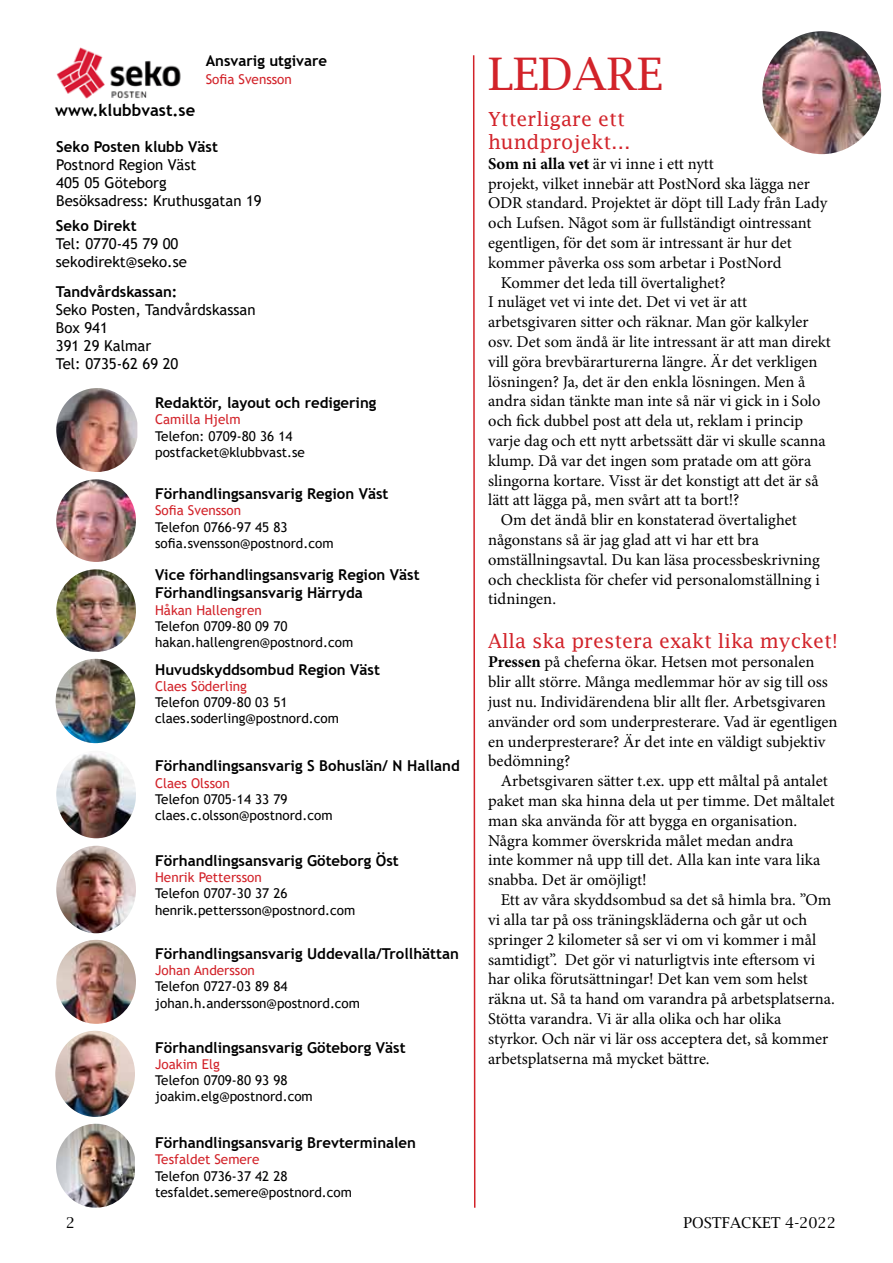
<style>
.page{position:relative;width:893px;height:1263px;background:#fff}
.page>*{position:absolute;margin:0;border:0;box-sizing:border-box;transform-origin:0 0}
.t1{font:45px "Lucida Bright";color:#d2232a}
.t2{font:19.5px/23.4px "Lucida Fax";color:#d2232a}
.t3{font:16.5px/19.8px "Minion Pro";color:#000}
.t4{font:700 16.5px "Trebuchet MS";color:#000}
.t5{font:700 15px/18px "Trebuchet MS";color:#000}
.t6{font:15px/18px "Trebuchet MS";color:#000}
.t7{font:15px "Lucida Bright";color:#000}
.t8{font:13.5px/16.2px "Trebuchet MS";color:#000}
.t9{font:13.5px "Trebuchet MS";color:#d2232a}
.s1{font-weight:700}
</style>
<div class="page">
<img style="left:56px;top:47px;width:125px;height:51px">
<img style="left:56px;top:659px;width:79px;height:84px">
<img style="left:56px;top:940px;width:80px;height:84px">
<img style="left:56px;top:753px;width:80px;height:85px">
<img style="left:56px;top:846px;width:80px;height:87px">
<img style="left:55px;top:1031px;width:80px;height:86px">
<img style="left:56px;top:569px;width:80px;height:83px">
<img style="left:56px;top:1124px;width:79px;height:84px">
<img style="left:56px;top:479px;width:80px;height:83px">
<svg style="left:472px;top:55px;width:4px;height:1153px"></svg>
<img style="left:762px;top:31px;width:119px;height:123px">
<img style="left:56px;top:388px;width:81px;height:84px">
<p class="t4" style="left:55px;top:100px;width:141px">www.klubbvast.se</p>
<p class="t5" style="left:206px;top:52px;width:123px">Ansvarig utgivare</p>
<p class="t9" style="left:206px;top:71px;width:88px">Sofia Svensson</p>
<p class="t5" style="left:56px;top:138px;width:163px">Seko Posten klubb Väst</p>
<p class="t6" style="left:56px;top:156px;width:207px">Postnord Region Väst<br>405 05 Göteborg<br>Besöksadress: Kruthusgatan 19</p>
<p class="t5" style="left:56px;top:217px;width:82px">Seko Direkt</p>
<p class="t6" style="left:56px;top:235px;width:133px">Tel: 0770-45 79 00 sekodirekt@seko.se</p>
<p class="t5" style="left:56px;top:283px;width:123px">Tandvårdskassan:</p>
<p class="t6" style="left:56px;top:301px;width:201px">Seko Posten, Tandvårdskassan<br>Box 941<br>391 29 Kalmar<br>Tel: 0735-62 69 20</p>
<p class="t5" style="left:155px;top:394px;width:223px">Redaktör, layout och redigering</p>
<p class="t9" style="left:155px;top:411px;width:87px">Camilla Hjelm</p>
<p class="t8" style="left:155px;top:427px;width:151px">Telefon: 0709-80 36 14 postfacket@klubbvast.se</p>
<p class="t5" style="left:155px;top:485px;width:235px">Förhandlingsansvarig Region Väst</p>
<p class="t9" style="left:155px;top:502px;width:88px">Sofia Svensson</p>
<p class="t8" style="left:155px;top:519px;width:180px">Telefon 0766-97 45 83 sofia.svensson@postnord.com</p>
<p class="t5" style="left:155px;top:566px;width:266px">Vice förhandlingsansvarig Region Väst<br>Förhandlingsansvarig Härryda</p>
<p class="t9" style="left:155px;top:601px;width:108px">Håkan Hallengren</p>
<p class="t8" style="left:155px;top:618px;width:200px">Telefon 0709-80 09 70 hakan.hallengren@postnord.com</p>
<p class="t5" style="left:155px;top:660px;width:226px">Huvudskyddsombud Region Väst</p>
<p class="t9" style="left:155px;top:678px;width:93px">Claes Söderling</p>
<p class="t8" style="left:155px;top:694px;width:185px">Telefon 0709-80 03 51 claes.soderling@postnord.com</p>
<p class="t5" style="left:155px;top:757px;width:306px">Förhandlingsansvarig S Bohuslän/ N Halland</p>
<p class="t9" style="left:155px;top:774px;width:76px">Claes Olsson</p>
<p class="t8" style="left:155px;top:791px;width:179px">Telefon 0705-14 33 79 claes.c.olsson@postnord.com</p>
<p class="t5" style="left:155px;top:852px;width:245px">Förhandlingsansvarig Göteborg Öst</p>
<p class="t9" style="left:155px;top:869px;width:108px">Henrik Pettersson</p>
<p class="t8" style="left:155px;top:885px;width:202px">Telefon 0707-30 37 26 henrik.pettersson@postnord.com</p>
<p class="t5" style="left:155px;top:944px;width:305px">Förhandlingsansvarig Uddevalla/Trollhättan</p>
<p class="t9" style="left:155px;top:962px;width:101px">Johan Andersson</p>
<p class="t8" style="left:155px;top:978px;width:206px">Telefon 0727-03 89 84 johan.h.andersson@postnord.com</p>
<p class="t5" style="left:155px;top:1038px;width:252px">Förhandlingsansvarig Göteborg Väst</p>
<p class="t9" style="left:155px;top:1055px;width:66px">Joakim Elg</p>
<p class="t8" style="left:155px;top:1072px;width:159px">Telefon 0709-80 93 98 joakim.elg@postnord.com</p>
<p class="t5" style="left:155px;top:1134px;width:262px">Förhandlingsansvarig Brevterminalen</p>
<p class="t9" style="left:155px;top:1151px;width:106px">Tesfaldet Semere</p>
<p class="t8" style="left:155px;top:1168px;width:198px">Telefon 0736-37 42 28 tesfaldet.semere@postnord.com</p>
<h1 class="t1" style="left:488px;top:48px;width:176px">LEDARE</h1>
<p class="t2" style="left:488px;top:107px;width:144px">Ytterligare ett hundprojekt…</p>
<p class="t3" style="left:488px;top:154px;width:227px"><span class="s1">Som ni alla vet</span> är vi inne i ett nytt</p>
<p class="t3" style="left:488px;top:173px;width:323px">projekt, vilket innebär att PostNord ska lägga ner</p>
<p class="t3" style="left:488px;top:193px;width:341px">ODR standard. Projektet är döpt till Lady från Lady</p>
<p class="t3" style="left:488px;top:213px;width:325px">och Lufsen. Något som är fullständigt ointressant</p>
<p class="t3" style="left:488px;top:233px;width:305px">egentligen, för det som är intressant är hur det</p>
<p class="t3" style="left:488px;top:253px;width:295px">kommer påverka oss som arbetar i PostNord</p>
<p class="t3" style="left:501px;top:272px;width:226px">Kommer det leda till övertalighet?</p>
<p class="t3" style="left:488px;top:292px;width:260px">I nuläget vet vi inte det. Det vi vet är att</p>
<p class="t3" style="left:488px;top:312px;width:322px">arbetsgivaren sitter och räknar. Man gör kalkyler</p>
<p class="t3" style="left:488px;top:332px;width:344px">osv. Det som ändå är lite intressant är att man direkt</p>
<p class="t3" style="left:488px;top:352px;width:331px">vill göra brevbärarturerna längre. Är det verkligen</p>
<p class="t3" style="left:488px;top:371px;width:319px">lösningen? Ja, det är den enkla lösningen. Men å</p>
<p class="t3" style="left:488px;top:391px;width:334px">andra sidan tänkte man inte så när vi gick in i Solo</p>
<p class="t3" style="left:488px;top:411px;width:316px">och fick dubbel post att dela ut, reklam i princip</p>
<p class="t3" style="left:488px;top:431px;width:339px">varje dag och ett nytt arbetssätt där vi skulle scanna</p>
<p class="t3" style="left:488px;top:451px;width:325px">klump. Då var det ingen som pratade om att göra</p>
<p class="t3" style="left:488px;top:470px;width:332px">slingorna kortare. Visst är det konstigt att det är så</p>
<p class="t3" style="left:488px;top:490px;width:253px">lätt att lägga på, men svårt att ta bort!?</p>
<p class="t3" style="left:501px;top:510px;width:297px">Om det ändå blir en konstaterad övertalighet</p>
<p class="t3" style="left:488px;top:530px;width:272px">någonstans så är jag glad att vi har ett bra</p>
<p class="t3" style="left:488px;top:550px;width:333px">omställningsavtal. Du kan läsa processbeskrivning</p>
<p class="t3" style="left:488px;top:569px;width:333px">och checklista för chefer vid personalomställning i</p>
<p class="t3" style="left:488px;top:589px;width:69px">tidningen.</p>
<p class="t2" style="left:488px;top:629px;width:351px">Alla ska prestera exakt lika mycket!</p>
<p class="t3" style="left:488px;top:652px;width:351px"><span class="s1">Pressen</span> på cheferna ökar. Hetsen mot personalen blir allt större. Många medlemmar hör av sig till oss just nu. Individärendena blir allt fler. Arbetsgivaren använder ord som underpresterare. Vad är egentligen en underpresterare? Är det inte en väldigt subjektiv bedömning?</p>
<p class="t3" style="left:488px;top:771px;width:348px;text-indent:13px">Arbetsgivaren sätter t.ex. upp ett måltal på antalet paket man ska hinna dela ut per timme. Det måltalet man ska använda för att bygga en organisation.<br>Några kommer överskrida målet medan andra<br>inte kommer nå upp till det. Alla kan inte vara lika snabba. Det är omöjligt!</p>
<p class="t3" style="left:488px;top:890px;width:348px;text-indent:13px">Ett av våra skyddsombud sa det så himla bra. ”Om vi alla tar på oss träningskläderna och går ut och springer 2 kilometer så ser vi om vi kommer i mål samtidigt”. Det gör vi naturligtvis inte eftersom vi har olika förutsättningar! Det kan vem som helst räkna ut. Så ta hand om varandra på arbetsplatserna.<br>Stötta varandra. Vi är alla olika och har olika styrkor. Och när vi lär oss acceptera det, så kommer arbetsplatserna må mycket bättre.</p>
<p class="t7" style="left:66px;top:1214px;width:11px">2</p>
<p class="t7" style="left:684px;top:1214px;width:154px">POSTFACKET 4-2022</p>
</div>
